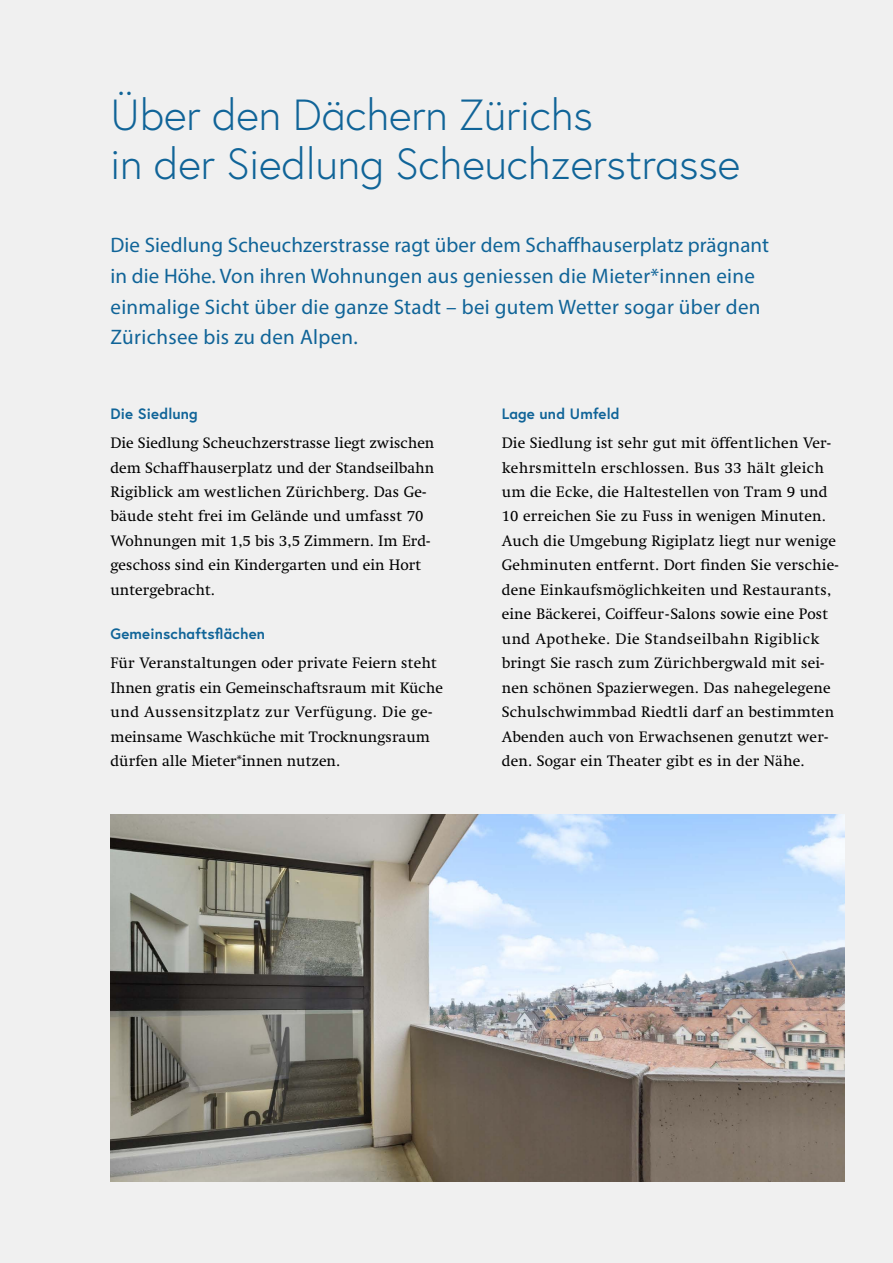
<style>
.page{position:relative;width:893px;height:1263px;background:#f0f0f0}
.page>*{position:absolute;margin:0;border:0;box-sizing:border-box;transform-origin:0 0}
.t1{font:300 43.5px/48.9px "Europa";letter-spacing:-.005em;color:#106498}
.t2{font:21px/30.6px "Myriad Pro";letter-spacing:.015em;color:#106498}
.t3{font:15.45px/24.5px "Swift LT Pro";letter-spacing:.01em;color:#000}
.t4{font:700 15px "Europa";letter-spacing:.01em;color:#106498}
</style>
<div class="page">
<img style="left:111px;top:815px;width:733px;height:367px">
<h1 class="t1" style="left:111px;top:90px;width:631px">Über den Dächern Zürichs<br>in der Siedlung Scheuchzerstrasse</h1>
<p class="t2" style="left:111px;top:230px;width:660px">Die Siedlung Scheuchzerstrasse ragt über dem Schaffhauserplatz prägnant in die Höhe. Von ihren Wohnungen aus geniessen die Mieter*innen eine einmalige Sicht über die ganze Stadt – bei gutem Wetter sogar über den Zürichsee bis zu den Alpen.</p>
<p class="t4" style="left:111px;top:404px;width:89px">Die Siedlung</p>
<p class="t3" style="left:111px;top:431px;width:325px">Die Siedlung Scheuchzerstrasse liegt zwischen dem Schaffhauserplatz und der Standseilbahn Rigiblick am westlichen Zürichberg. Das Ge&shy;bäude steht frei im Gelände und umfasst 70<br>Wohnungen mit 1,5 bis 3,5 Zimmern. Im Erd&shy;geschoss sind ein Kindergarten und ein Hort untergebracht.</p>
<p class="t4" style="left:111px;top:624px;width:156px">Gemeinschaftsflächen</p>
<p class="t3" style="left:111px;top:651px;width:334px">Für Veranstaltungen oder private Feiern steht Ihnen gratis ein Gemeinschaftsraum mit Küche und Aussensitzplatz zur Verfügung. Die ge&shy;meinsame Waschküche mit Trocknungsraum dürfen alle Mieter*innen nutzen.</p>
<p class="t4" style="left:502px;top:404px;width:119px">Lage und Umfeld</p>
<p class="t3" style="left:502px;top:431px;width:338px">Die Siedlung ist sehr gut mit öffentlichen Ver&shy;kehrsmitteln erschlossen. Bus 33 hält gleich um die Ecke, die Haltestellen von Tram 9 und 10 erreichen Sie zu Fuss in wenigen Minuten.<br>Auch die Umgebung Rigiplatz liegt nur wenige Gehminuten entfernt. Dort finden Sie verschie&shy;dene Einkaufsmöglichkeiten und Restaurants, eine Bäckerei, Coiffeur-Salons sowie eine Post und Apotheke. Die Standseilbahn Rigiblick bringt Sie rasch zum Zürichbergwald mit sei&shy;nen schönen Spazierwegen. Das nahegelegene Schulschwimmbad Riedtli darf an bestimmten Abenden auch von Erwachsenen genutzt wer&shy;den. Sogar ein Theater gibt es in der Nähe.</p>
</div>
